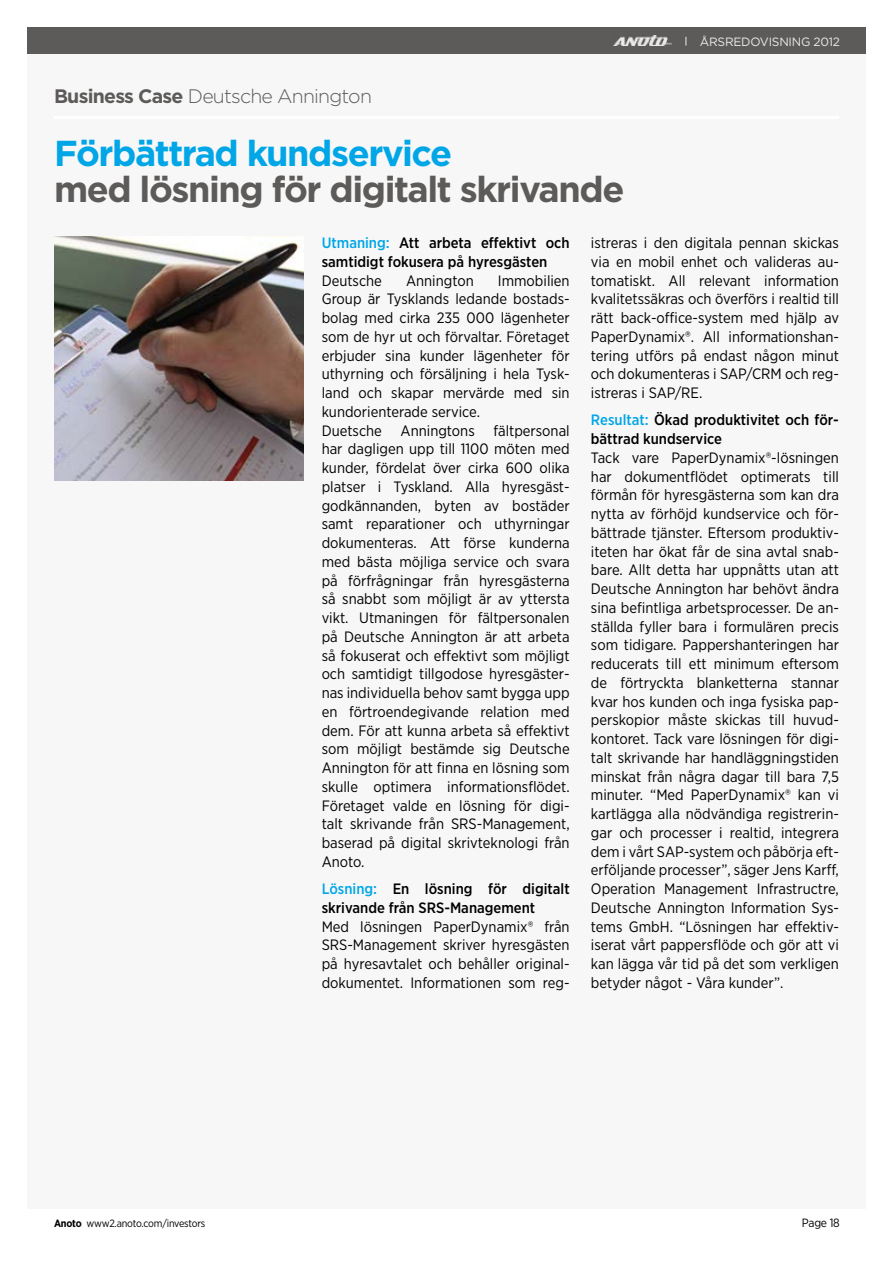
<style>
.page{position:relative;width:893px;height:1263px;background:#fff}
.page>*{position:absolute;margin:0;border:0;box-sizing:border-box;transform-origin:0 0}
.t1{font:700 36px "Gotham";letter-spacing:-.04em;color:#5d5b59}
.t2{font:700 36px "Gotham";letter-spacing:-.04em;color:#00a6e6}
.t3{font:300 19.5px "Gotham";letter-spacing:-.04em;color:#5d5b59}
.t4{font:15px/18.8px "Gotham Narrow";color:#000;text-align:justify}
.t5{font:500 15px/18.8px "Gotham Narrow";color:#000}
.t6{font:12px "Gotham";letter-spacing:-.02em;color:#ebebeb}
.t7{font:12px "Gotham Narrow";letter-spacing:-.02em;color:#000}
.t8{font:10.5px "Gotham Narrow";letter-spacing:-.02em;color:#000}
.s1{font-weight:700}
.s2{color:#00a6e6}
</style>
<div class="page">
<div style="left:27px;top:27px;width:839px;height:27px;background:#5d5b59"></div>
<div style="left:27px;top:54px;width:839px;height:1155px;background:#f7f7f7"></div>
<img style="left:614px;top:35px;width:57px;height:10px">
<img style="left:54px;top:236px;width:250px;height:244px">
<hr style="left:54px;top:117px;width:785px;height:2px;background:#fff">
<h2 class="t3" style="left:54px;top:86px;width:319px"><span class="s1">Business Case</span> Deutsche Annington</h2>
<h1 class="t2" style="left:54px;top:133px;width:400px">Förbättrad kundservice</h1>
<h1 class="t1" style="left:54px;top:169px;width:572px">med lösning för digitalt skrivande</h1>
<p class="t6" style="left:700px;top:35px;width:142px">ÅRSREDOVISNING 2012</p>
<p class="t5" style="left:322px;top:233px;width:250px"><span class="s2">Utmaning:</span> Att arbeta effektivt och samtidigt fokusera på hyresgästen</p>
<p class="t4" style="left:322px;top:271px;width:62px">Deutsche</p>
<p class="t4" style="left:406px;top:271px;width:69px">Annington</p>
<p class="t4" style="left:322px;top:271px;width:250px;text-align:left;text-indent:176px">Immobilien<br>Group är Tysklands ledande bostads&shy;bolag med cirka 235 000 lägenheter som de hyr ut och förvaltar. Företaget erbjuder sina kunder lägenheter för uthyrning och försäljning i hela Tysk&shy;land och skapar mervärde med sin kundorienterade service.<br>Duetsche Anningtons</p>
<p class="t4" style="left:322px;top:421px;width:250px;text-indent:172px">fältpersonal har dagligen upp till 1100 möten med kunder, fördelat över cirka 600 olika platser i Tyskland. Alla hyresgäst&shy;godkännanden, byten av bostäder samt reparationer och uthyrningar dokumenteras. Att förse kunderna med bästa möjliga service och svara på förfrågningar från hyresgästerna så snabbt som möjligt är av yttersta vikt. Utmaningen för fältpersonalen på Deutsche Annington är att arbeta så fokuserat och effektivt som möjligt och samtidigt tillgodose hyresgäster&shy;nas individuella behov samt bygga upp en förtroendegivande relation med dem. För att kunna arbeta så effektivt som möjligt bestämde sig Deutsche Annington för att finna en lösning som skulle optimera informationsflödet.<br>Företaget valde en lösning för digi&shy;talt skrivande från SRS-Management, baserad på digital skrivteknologi från Anoto.</p>
<p class="t5" style="left:322px;top:879px;width:250px"><span class="s2">Lösning:</span> En lösning för digitalt skrivande från SRS-Management</p>
<p class="t4" style="left:322px;top:917px;width:250px">Med lösningen PaperDynamix® från SRS-Management skriver hyresgästen på hyresavtalet och behåller original&shy;dokumentet. Informationen som reg-</p>
<p class="t4" style="left:591px;top:233px;width:250px">istreras i den digitala pennan skickas via en mobil enhet och valideras au&shy;tomatiskt. All relevant information kvalitetssäkras och överförs i realtid till rätt back-office-system med hjälp av PaperDynamix®. All informationshan&shy;tering utförs på endast någon minut och dokumenteras i SAP/CRM och reg&shy;istreras i SAP/RE.</p>
<p class="t5" style="left:591px;top:410px;width:250px"><span class="s2">Resultat:</span> Ökad produktivitet och för&shy;bättrad kundservice</p>
<p class="t4" style="left:591px;top:448px;width:250px">Tack vare PaperDynamix®-lösningen har dokumentflödet optimerats till förmån för hyresgästerna som kan dra nytta av förhöjd kundservice och för&shy;bättrade tjänster. Eftersom produktiv&shy;iteten har ökat får de sina avtal snab&shy;bare. Allt detta har uppnåtts utan att Deutsche Annington har behövt ändra sina befintliga arbetsprocesser. De an&shy;ställda fyller bara i formulären precis som tidigare. Pappershanteringen har reducerats till ett minimum eftersom de förtryckta blanketterna stannar kvar hos kunden och inga fysiska pap&shy;perskopior måste skickas till huvud&shy;kontoret. Tack vare lösningen för digi&shy;talt skrivande har handläggningstiden minskat från några dagar till bara 7,5 minuter. “Med PaperDynamix® kan vi kartlägga alla nödvändiga registrerin&shy;gar och processer i realtid, integrera dem i vårt SAP-system och påbörja eft&shy;erföljande processer”, säger Jens Karff, Operation Management Infrastructre, Deutsche Annington Information Sys&shy;tems GmbH. “Lösningen har effektiv&shy;iserat vårt pappersflöde och gör att vi kan lägga vår tid på det som verkligen betyder något - Våra kunder”.</p>
<p class="t8" style="left:54px;top:1216px;width:153px"><span class="s1">Anoto</span> www2.anoto.com/investors</p>
<p class="t7" style="left:802px;top:1215px;width:39px">Page 18</p>
</div>
